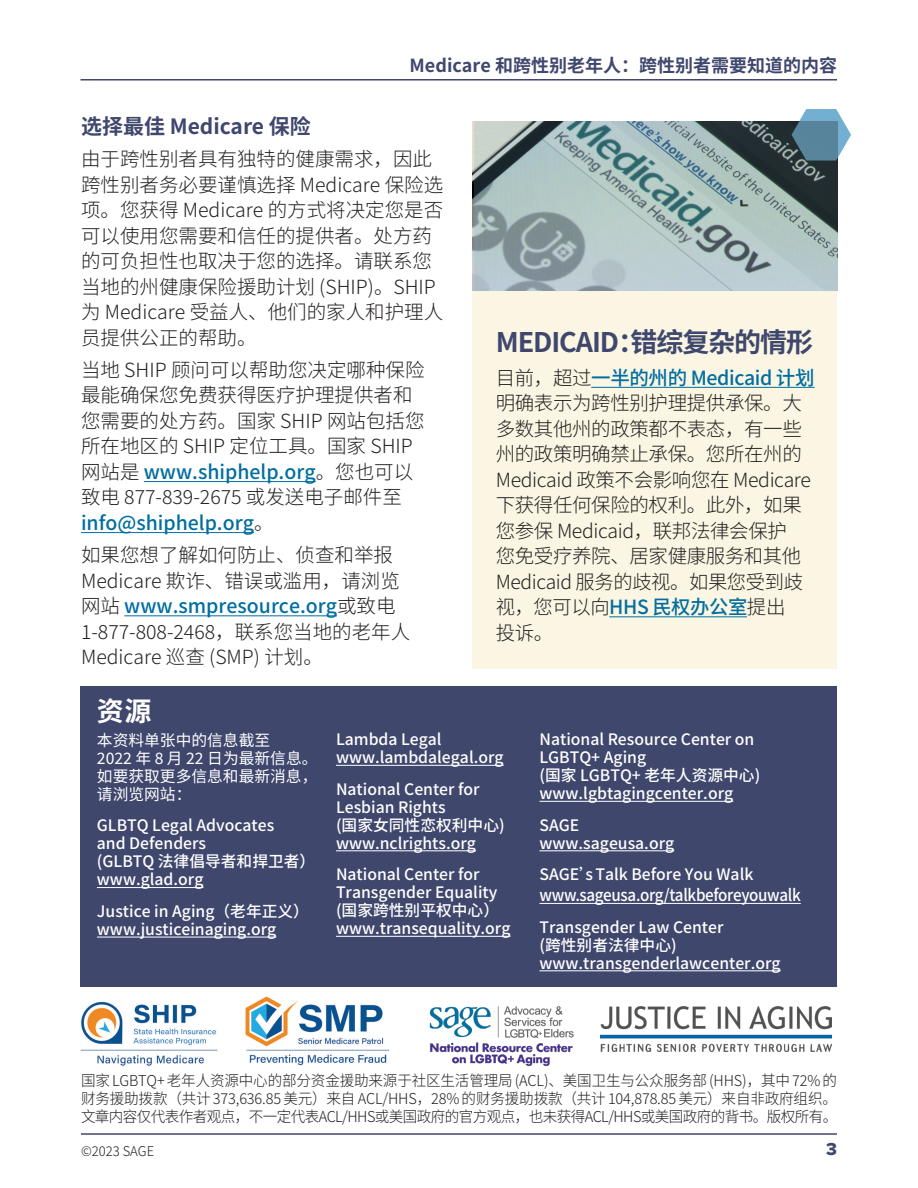
<style>
.page{position:relative;width:918px;height:1188px;background:#fff}
.page>*{position:absolute;margin:0;border:0;box-sizing:border-box;transform-origin:0 0}
.BOX_Heading{font:700 27px "Noto Sans SC";letter-spacing:-.04em;color:#40476d}
.BOX_Heading-2{font:700 27px "Noto Sans SC";color:#fff}
.SubHeading{font:700 21px "Noto Sans SC";color:#40476d}
.Text{font:300 19.5px/25.5px "Noto Sans SC";color:#231f20}
.Text-2{font:300 19.5px/25.5px "Noto Sans SC";letter-spacing:-.02em;color:#231f20}
.Runniong_Headers{font:700 18px "Noto Sans SC";color:#40476d}
.Runniong_Headers-2{font:18px "Proxima Nova Extrabld";color:#40476d}
.t1{font:500 16.5px "Noto Sans SC";letter-spacing:-.02em;color:#fff;scale:.92 1}
.Resource_Org{font:500 15.75px/18px "Noto Sans SC";color:#fff}
.t2{font:15.75px/18px "Noto Sans SC";color:#fff}
.Fine_Print{font:300 15px/18px "Noto Sans SC";letter-spacing:-.04em;color:#231f20;text-align:justify}
.Fine_Print-2{font:300 13.5px "Noto Sans SC";color:#231f20}
.s1{font-weight:500;color:#006ea0}
</style>
<div class="page">
<div style="left:472px;top:291px;width:365px;height:378px;background:#faf6e3"></div>
<img style="left:600px;top:1007px;width:231px;height:44px">
<img style="left:80px;top:996px;width:310px;height:70px">
<img style="left:429px;top:1006px;width:145px;height:61px">
<hr style="left:81px;top:79px;width:756px;height:2px;background:#40476d">
<hr style="left:81px;top:1133px;width:756px;height:2px;background:#40476d">
<hr style="left:591px;top:387px;width:224px;height:1px;background:#006ea0">
<hr style="left:609px;top:616px;width:138px;height:1px;background:#006ea0">
<hr style="left:144px;top:481px;width:172px;height:1px;background:#006ea0">
<hr style="left:81px;top:532px;width:173px;height:1px;background:#006ea0">
<hr style="left:124px;top:615px;width:213px;height:1px;background:#006ea0">
<div style="left:80px;top:686px;width:757px;height:301px;background:#40476d"></div>
<hr style="left:97px;top:887px;width:106px;height:1px;background:#fff">
<hr style="left:97px;top:937px;width:179px;height:1px;background:#fff">
<svg style="left:474px;top:122px;width:363px;height:169px;background:#95a8a9"></svg>
<hr style="left:336px;top:765px;width:168px;height:1px;background:#fff">
<hr style="left:336px;top:850px;width:140px;height:1px;background:#fff">
<hr style="left:336px;top:936px;width:175px;height:1px;background:#fff">
<hr style="left:540px;top:801px;width:193px;height:1px;background:#fff">
<hr style="left:540px;top:850px;width:134px;height:1px;background:#fff">
<hr style="left:540px;top:903px;width:261px;height:1px;background:#fff">
<hr style="left:540px;top:970px;width:241px;height:1px;background:#fff">
<svg style="left:792px;top:109px;width:59px;height:52px"></svg>
<p class="Runniong_Headers" style="left:410px;top:56px;width:429px">Medicare 和跨性别老年人：跨性别者需要知道的内容</p>
<p class="SubHeading" style="left:81px;top:114px;width:231px">选择最佳 Medicare 保险</p>
<p class="Text" style="left:81px;top:147px;width:364px">由于跨性别者具有独特的健康需求，因此跨性别者务必要谨慎选择 Medicare 保险选项。您获得 Medicare 的方式将决定您是否可以使用您需要和信任的提供者。处方药的可负担性也取决于您的选择。请联系您当地的州健康保险援助计划 (SHIP)。SHIP为 Medicare 受益人、他们的家人和护理人员提供公正的帮助。</p>
<p class="Text" style="left:81px;top:357px;width:345px">当地 SHIP 顾问可以帮助您决定哪种保险最能确保您免费获得医疗护理提供者和您需要的处方药。国家 SHIP 网站包括您所在地区的 SHIP 定位工具。国家 SHIP网站是 <span class="s1">www.shiphelp.org</span>。您也可以致电 877-839-2675 或发送电子邮件至<span class="s1">info@shiphelp.org</span>。</p>
<p class="Text" style="left:81px;top:543px;width:331px">如果您想了解如何防止、侦查和举报<br>Medicare 欺诈、错误或滥用，请浏览网站 <span class="s1">www.smpresource.org</span>或致电<br>1-877-808-2468，联系您当地的老年人<br>Medicare 巡查 (SMP) 计划。</p>
<p class="BOX_Heading-2" style="left:97px;top:696px;width:56px">资源</p>
<p class="t2" style="left:97px;top:731px;width:222px">本资料单张中的信息截至<br>2022 年 8 月 22 日为最新信息。如要获取更多信息和最新消息，请浏览网站：</p>
<p class="Resource_Org" style="left:97px;top:817px;width:220px">GLBTQ Legal Advocates<br>and Defenders<br>(GLBTQ 法律倡导者和捍卫者）</p>
<p class="Resource_Org" style="left:97px;top:871px;width:108px">www.glad.org</p>
<p class="Resource_Org" style="left:97px;top:902px;width:214px">Justice in Aging（老年正义）</p>
<p class="Resource_Org" style="left:97px;top:920px;width:181px">www.justiceinaging.org</p>
<p class="BOX_Heading" style="left:496px;top:327px;width:319px">MEDICAID：错综复杂的情形</p>
<p class="Text-2" style="left:496px;top:365px;width:320px">目前，超过<span class="s1">一半的州的 Medicaid 计划</span>明确表示为跨性别护理提供承保。大多数其他州的政策都不表态，有一些州的政策明确禁止承保。您所在州的<br>Medicaid 政策不会影响您在 Medicare下获得任何保险的权利。此外，如果您参保 Medicaid，联邦法律会保护<br>您免受疗养院、居家健康服务和其他<br>Medicaid 服务的歧视。如果您受到歧视，您可以向<span class="s1">HHS 民权办公室</span>提出<br>投诉。</p>
<p class="Resource_Org" style="left:336px;top:731px;width:107px">Lambda Legal</p>
<p class="Resource_Org" style="left:336px;top:749px;width:169px">www.lambdalegal.org</p>
<p class="Resource_Org" style="left:336px;top:780px;width:170px">National Center for<br>Lesbian Rights<br>(国家女同性恋权利中心)</p>
<p class="Resource_Org" style="left:336px;top:834px;width:142px">www.nclrights.org</p>
<p class="Resource_Org" style="left:336px;top:866px;width:165px">National Center for<br>Transgender Equality (国家跨性别平权中心）</p>
<p class="Resource_Org" style="left:336px;top:920px;width:176px">www.transequality.org</p>
<p class="Resource_Org" style="left:540px;top:731px;width:222px">National Resource Center on<br>LGBTQ+ Aging<br>(国家 LGBTQ+ 老年人资源中心)</p>
<p class="Resource_Org" style="left:540px;top:785px;width:195px">www.lgbtagingcenter.org</p>
<p class="Resource_Org" style="left:540px;top:816px;width:41px">SAGE</p>
<p class="Resource_Org" style="left:540px;top:834px;width:136px">www.sageusa.org</p>
<p class="Resource_Org" style="left:540px;top:866px;width:215px">SAGE’s Talk Before You Walk</p>
<p class="t1" style="left:540px;top:886px;width:286px">www.sageusa.org/talkbeforeyouwalk</p>
<p class="Resource_Org" style="left:540px;top:918px;width:186px">Transgender Law Center (跨性别者法律中心)</p>
<p class="Resource_Org" style="left:540px;top:954px;width:243px">www.transgenderlawcenter.org</p>
<p class="Fine_Print" style="left:81px;top:1072px;width:758px">国家 LGBTQ+ 老年人资源中心的部分资金援助来源于社区生活管理局 (ACL)、美国卫生与公众服务部 (HHS)，其中 72% 的财务援助拨款（共计 373,636.85 美元）来自 ACL/HHS，28% 的财务援助拨款（共计 104,878.85 美元）来自非政府组织。文章内容仅代表作者观点，不一定代表 ACL/HHS 或美国政府的官方观点，也未获得 ACL/HHS 或美国政府的背书。版权所有。</p>
<p class="Runniong_Headers-2" style="left:826px;top:1136px;width:12px">3</p>
<p class="Fine_Print-2" style="left:81px;top:1143px;width:75px">©2023 SAGE</p>
</div>
